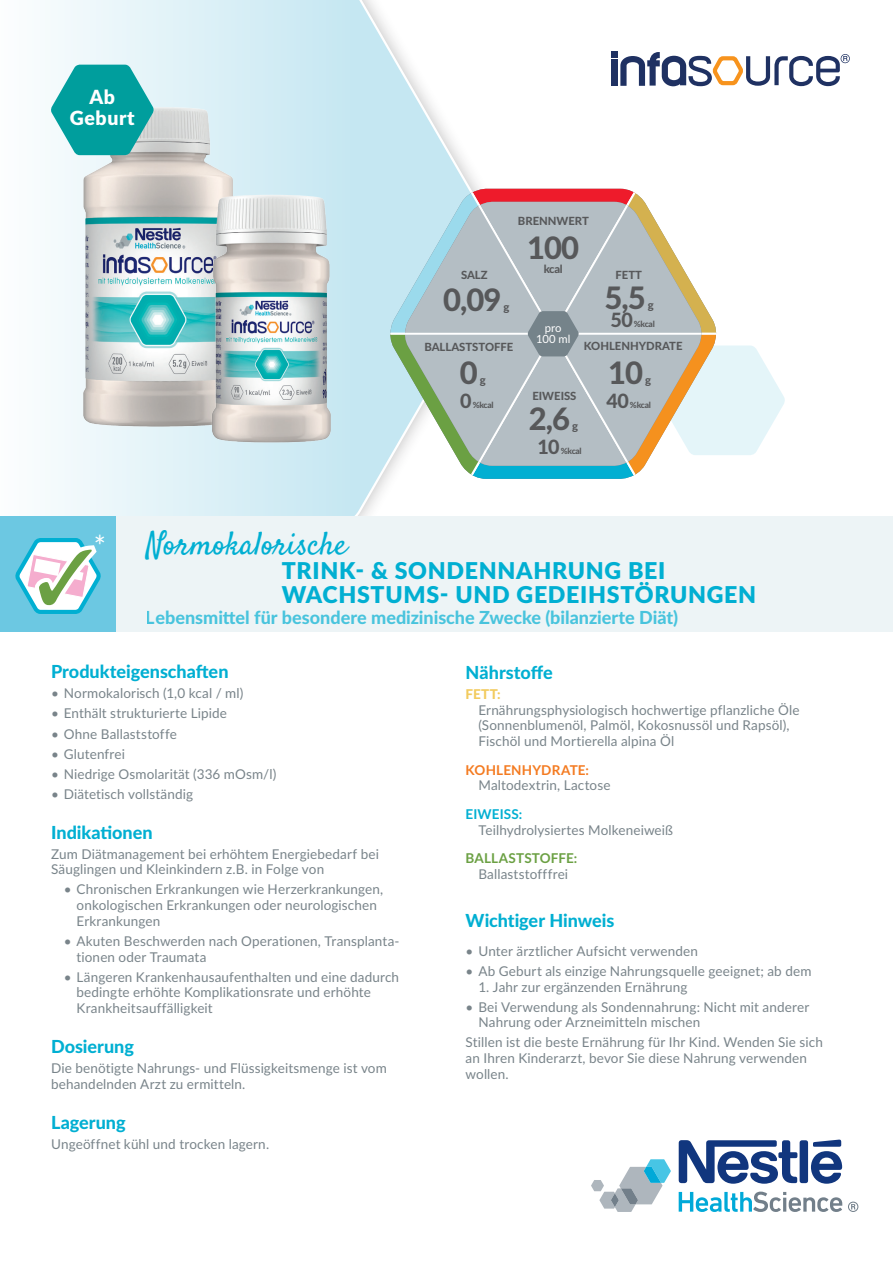
<style>
.page{position:relative;width:893px;height:1263px;background:#fff}
.page>*{position:absolute;margin:0;border:0;box-sizing:border-box;transform-origin:0 0}
.t1{font:32.55px "Satisfy";color:#01afd2}
.t2{font:800 30.9px "Lato";letter-spacing:-.03em;color:#57585a}
.t3{font:29.7px "Lato";color:#fff}
.t4{font:900 23.1px "Lato";letter-spacing:.03em;color:#01afd2}
.t5{font:800 19.65px "Lato";color:#57585a}
.t6{font:900 19.5px/21px "Lato";letter-spacing:.03em;color:#fff;text-align:center}
.t7{font:800 18px "Lato";color:#01afd2}
.t8{font:13.5px/15.8px "Lato";letter-spacing:.01em;color:#79848a}
.t9{font:700 13.5px "Lato";letter-spacing:.01em;color:#f47b21}
.t10{font:700 13.5px "Lato";letter-spacing:.01em;color:#6ba043}
.t11{font:700 13.5px "Lato";letter-spacing:.01em;color:#01afd2}
.t12{font:800 13.5px "Lato";color:#f2cb5e}
.t13{font:800 11.25px "Lato";color:#57585a}
.t14{font:11.25px/11.2px "Lato";color:#fff;text-align:center}
.t15{font:800 8.4px "Lato";letter-spacing:-.03em;color:#57585a}
</style>
<div class="page">
<svg style="left:354px;top:0;width:154px;height:516px"></svg>
<div style="left:51px;top:516px;width:842px;height:115px;background:#edf4f6"></div>
<div style="left:0;top:516px;width:116px;height:115px;background:#6cc8e2"></div>
<svg style="left:591px;top:1159px;width:80px;height:53px"></svg>
<svg style="left:679px;top:1191px;width:163px;height:21px"></svg>
<svg style="left:679px;top:1139px;width:163px;height:45px"></svg>
<svg style="left:848px;top:1201px;width:10px;height:11px"></svg>
<div style="left:0;top:0;width:354px;height:516px;background:linear-gradient(to right,#fcfefe,#c5e7f2)"></div>
<svg style="left:386px;top:189px;width:399px;height:290px"></svg>
<img style="left:71px;top:103px;width:172px;height:328px">
<img style="left:207px;top:192px;width:127px;height:254px">
<svg style="left:611px;top:51px;width:239px;height:35px"></svg>
<svg style="left:50px;top:65px;width:105px;height:90px;background:#3ab1b1"></svg>
<svg style="left:15px;top:538px;width:86px;height:76px"></svg>
<h3 class="t6" style="left:70px;top:86px;width:66px">Ab<br>Geburt</h3>
<h3 class="t3" style="left:94px;top:525px;width:14px">*</h3>
<p class="t13" style="left:518px;top:212px;width:72px">BRENNWERT</p>
<h2 class="t2" style="left:527px;top:225px;width:54px">100</h2>
<p class="t13" style="left:544px;top:261px;width:20px">kcal</p>
<p class="t13" style="left:461px;top:267px;width:28px">SALZ</p>
<h2 class="t2" style="left:443px;top:276px;width:60px">0,09</h2>
<p class="t13" style="left:615px;top:267px;width:28px">FETT</p>
<h2 class="t2" style="left:604px;top:274px;width:43px">5,5</h2>
<p class="t13" style="left:648px;top:296px;width:7px">g</p>
<p class="t13" style="left:503px;top:298px;width:7px">g</p>
<h3 class="t5" style="left:611px;top:305px;width:24px">50</h3>
<p class="t15" style="left:634px;top:318px;width:22px">%kcal</p>
<p class="t14" style="left:536px;top:321px;width:36px">pro<br>100 ml</p>
<p class="t13" style="left:424px;top:339px;width:91px">BALLASTSTOFFE</p>
<p class="t13" style="left:584px;top:338px;width:100px">KOHLENHYDRATE</p>
<h2 class="t2" style="left:460px;top:350px;width:19px">0</h2>
<p class="t13" style="left:480px;top:372px;width:7px">g</p>
<h2 class="t2" style="left:608px;top:350px;width:36px">10</h2>
<p class="t13" style="left:645px;top:372px;width:7px">g</p>
<h3 class="t5" style="left:460px;top:387px;width:13px">0</h3>
<p class="t15" style="left:473px;top:399px;width:22px">%kcal</p>
<p class="t13" style="left:532px;top:387px;width:46px">EIWEISS</p>
<h2 class="t2" style="left:529px;top:395px;width:43px">2,6</h2>
<p class="t13" style="left:572px;top:417px;width:7px">g</p>
<h3 class="t5" style="left:607px;top:387px;width:24px">40</h3>
<p class="t15" style="left:630px;top:399px;width:22px">%kcal</p>
<h3 class="t5" style="left:537px;top:432px;width:24px">10</h3>
<p class="t15" style="left:561px;top:444px;width:22px">%kcal</p>
<h1 class="t1" style="left:146px;top:524px;width:202px">Normokalorische</h1>
<h3 class="t4" style="left:282px;top:554px;width:385px">TRINK- &amp; SONDENNAHRUNG BEI</h3>
<h3 class="t4" style="left:282px;top:578px;width:476px">WACHSTUMS- UND GEDEIHSTÖRUNGEN</h3>
<h3 class="t7" style="left:146px;top:604px;width:534px">Lebensmittel für besondere medizinische Zwecke (bilanzierte Diät)</h3>
<h3 class="t7" style="left:466px;top:659px;width:89px">Nährstoffe</h3>
<p class="t12" style="left:466px;top:684px;width:36px">FETT:</p>
<p class="t8" style="left:478px;top:701px;width:323px">Ernährungsphysiologisch hochwertige pflanzliche Öle (Sonnenblumenöl, Palmöl, Kokosnussöl und Rapsöl),<br>Fischöl und Mortierella alpina Öl</p>
<p class="t9" style="left:466px;top:760px;width:125px">KOHLENHYDRATE:</p>
<p class="t8" style="left:478px;top:777px;width:134px">Maltodextrin, Lactose</p>
<p class="t11" style="left:466px;top:804px;width:58px">EIWEISS:</p>
<p class="t8" style="left:478px;top:821px;width:196px">Teilhydrolysiertes Molkeneiweiß</p>
<p class="t10" style="left:466px;top:848px;width:113px">BALLASTSTOFFE:</p>
<p class="t8" style="left:478px;top:865px;width:91px">Ballaststofffrei</p>
<h3 class="t7" style="left:466px;top:907px;width:150px">Wichtiger Hinweis</h3>
<p class="t8" style="left:466px;top:942px;width:234px">• Unter ärztlicher Aufsicht verwenden</p>
<p class="t8" style="left:466px;top:962px;width:347px">• Ab Geburt als einzige Nahrungsquelle geeignet; ab dem</p>
<p class="t8" style="left:478px;top:978px;width:211px">1. Jahr zur ergänzenden Ernährung</p>
<p class="t8" style="left:478px;top:998px;width:332px;text-indent:-13px">• Bei Verwendung als Sondennahrung: Nicht mit anderer<br>Nahrung oder Arzneimitteln mischen</p>
<p class="t8" style="left:466px;top:1034px;width:359px">Stillen ist die beste Ernährung für Ihr Kind. Wenden Sie sich an Ihren Kinderarzt, bevor Sie diese Nahrung verwenden wollen.</p>
<h3 class="t7" style="left:51px;top:658px;width:179px">Produkteigenschaften</h3>
<p class="t8" style="left:51px;top:685px;width:194px">• Normokalorisch (1,0 kcal / ml)</p>
<p class="t8" style="left:51px;top:705px;width:177px">• Enthält strukturierte Lipide</p>
<p class="t8" style="left:51px;top:725px;width:127px">• Ohne Ballaststoffe</p>
<p class="t8" style="left:51px;top:745px;width:75px">• Glutenfrei</p>
<p class="t8" style="left:51px;top:765px;width:227px">• Niedrige Osmolarität (336 mOsm/l)</p>
<p class="t8" style="left:51px;top:785px;width:144px">• Diätetisch vollständig</p>
<h3 class="t7" style="left:51px;top:818px;width:103px">Indikationen</h3>
<p class="t8" style="left:51px;top:845px;width:329px">Zum Diätmanagement bei erhöhtem Energiebedarf bei<br>Säuglingen und Kleinkindern z.B. in Folge von</p>
<p class="t8" style="left:77px;top:881px;width:308px;text-indent:-13px">• Chronischen Erkrankungen wie Herzerkrankungen, onkologischen Erkrankungen oder neurologischen<br>Erkrankungen</p>
<p class="t8" style="left:77px;top:932px;width:324px;text-indent:-13px">• Akuten Beschwerden nach Operationen, Transplanta&shy;tionen oder Traumata</p>
<p class="t8" style="left:77px;top:968px;width:324px;text-indent:-13px">• Längeren Krankenhausaufenthalten und eine dadurch bedingte erhöhte Komplikationsrate und erhöhte<br>Krankheitsauffälligkeit</p>
<h3 class="t7" style="left:51px;top:1033px;width:84px">Dosierung</h3>
<p class="t8" style="left:51px;top:1060px;width:337px">Die benötigte Nahrungs- und Flüssigkeitsmenge ist vom behandelnden Arzt zu ermitteln.</p>
<h3 class="t7" style="left:51px;top:1109px;width:76px">Lagerung</h3>
<p class="t8" style="left:51px;top:1135px;width:220px">Ungeöffnet kühl und trocken lagern.</p>
</div>
